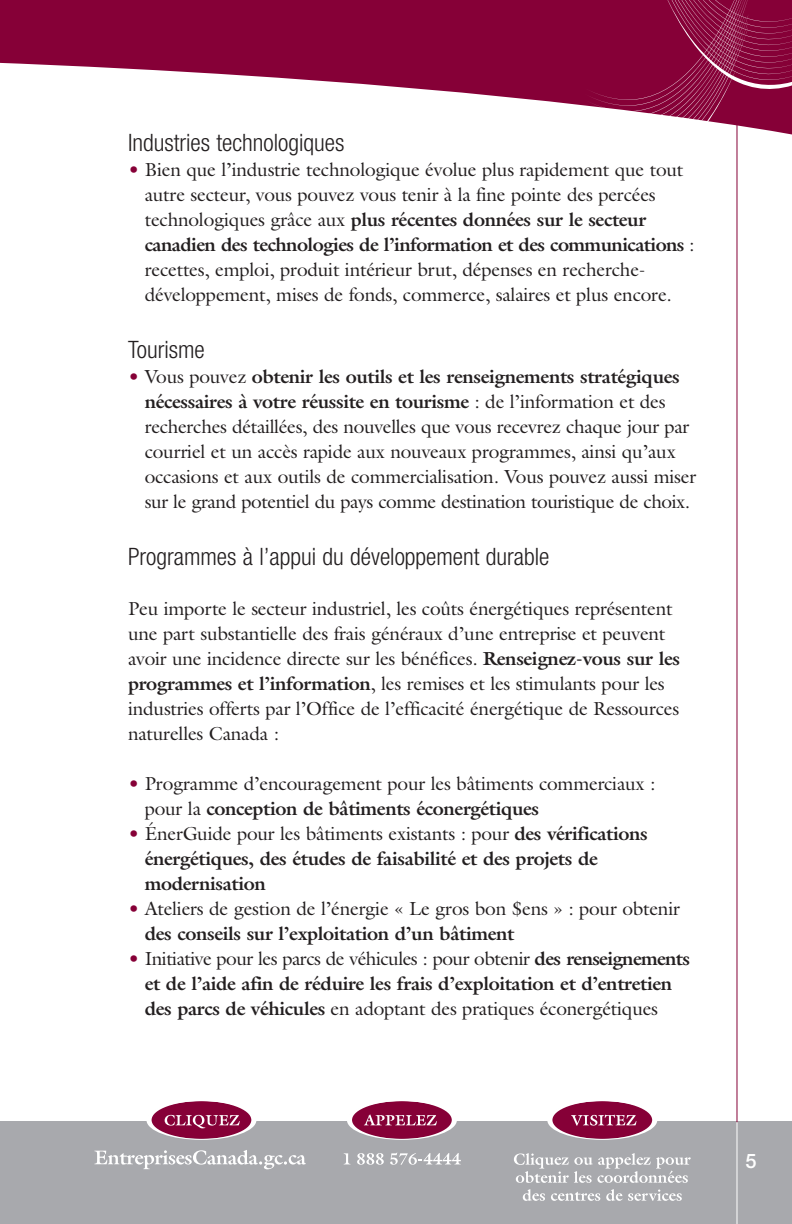
<style>
.page{position:relative;width:792px;height:1224px;background:#fff}
.page>*{position:absolute;margin:0;border:0;box-sizing:border-box;transform-origin:0 0}
.t1{font:300 condensed 24px "Helvetica Neue";color:#231f20}
.t2{font:500 20px "Helvetica Neue";color:#fff}
.t3{font:19px/25px "Galliard";letter-spacing:-.01em;color:#231f20}
.t4{font:700 19px/25px "Galliard";letter-spacing:-.02em;color:#231f20}
.s1{color:#860037}
.s2{font-weight:700}
.s3{font-weight:400;color:#860037}
.s4{font-weight:400}
</style>
<div class="page">
<div style="left:0;top:1122px;width:792px;height:102px;background:#a8a9ad"></div>
<svg style="left:94px;top:1150px;width:212px;height:19px"></svg>
<svg style="left:344px;top:1153px;width:6px;height:11px"></svg>
<svg style="left:357px;top:1153px;width:27px;height:12px"></svg>
<svg style="left:390px;top:1152px;width:71px;height:13px"></svg>
<svg style="left:547px;top:1101px;width:110px;height:39px"></svg>
<svg style="left:347px;top:1101px;width:110px;height:39px"></svg>
<svg style="left:146px;top:1101px;width:110px;height:39px"></svg>
<svg style="left:514px;top:1153px;width:177px;height:30px"></svg>
<svg style="left:523px;top:1189px;width:22px;height:12px"></svg>
<svg style="left:551px;top:1192px;width:49px;height:9px"></svg>
<svg style="left:606px;top:1189px;width:76px;height:12px"></svg>
<hr style="left:736px;top:96px;width:1px;height:1027px;background:#860037">
<hr style="left:736px;top:1122px;width:1px;height:102px;background:#fff">
<svg style="left:0;top:0;width:585px;height:106px;fill:#860037"></svg>
<svg style="left:585px;top:0;width:207px;height:174px"></svg>
<p class="t1" style="left:128px;top:134px;width:218px">Industries technologiques</p>
<p class="t3" style="left:145px;top:157px;width:551px;text-indent:-17px"><span class="s1">•</span> Bien que l’industrie technologique évolue plus rapidement que tout autre secteur, vous pouvez vous tenir à la fine pointe des percées technologiques grâce aux <span class="s2">plus récentes données sur le secteur canadien des technologies de l’information et des communications</span> : recettes, emploi, produit intérieur brut, dépenses en recherche&shy;développement, mises de fonds, commerce, salaires et plus encore.</p>
<p class="t1" style="left:128px;top:341px;width:78px">Tourisme</p>
<p class="t3" style="left:145px;top:364px;width:553px;text-indent:-17px"><span class="s1">•</span> Vous pouvez <span class="s2">obtenir les outils et les renseignements stratégiques nécessaires à votre réussite en tourisme</span> : de l’information et des recherches détaillées, des nouvelles que vous recevrez chaque jour par courriel et un accès rapide aux nouveaux programmes, ainsi qu’aux occasions et aux outils de commercialisation. Vous pouvez aussi miser sur le grand potentiel du pays comme destination touristique de choix.</p>
<p class="t1" style="left:128px;top:548px;width:423px">Programmes à l’appui du développement durable</p>
<p class="t3" style="left:128px;top:596px;width:554px">Peu importe le secteur industriel, les coûts énergétiques représentent une part substantielle des frais généraux d’une entreprise et peuvent avoir une incidence directe sur les bénéfices. <span class="s2">Renseignez-vous sur les programmes et l’information</span>, les remises et les stimulants pour les industries offerts par l’Office de l’efficacité énergétique de Ressources naturelles Canada :</p>
<p class="t3" style="left:145px;top:771px;width:512px;text-indent:-17px"><span class="s1">•</span> Programme d’encouragement pour les bâtiments commerciaux : pour la <span class="s2">conception de bâtiments éconergétiques</span></p>
<p class="t4" style="left:145px;top:821px;width:505px;text-indent:-17px"><span class="s3">•</span> <span class="s4">ÉnerGuide pour les bâtiments existants : pour</span> des vérifications énergétiques, des études de faisabilité et des projets de modernisation</p>
<p class="t3" style="left:145px;top:896px;width:537px;text-indent:-17px"><span class="s1">•</span> Ateliers de gestion de l’énergie « Le gros bon $ens » : pour obtenir <span class="s2">des conseils sur l’exploitation d’un bâtiment</span></p>
<p class="t4" style="left:145px;top:946px;width:547px;text-indent:-17px"><span class="s3">•</span> <span class="s4">Initiative pour les parcs de véhicules : pour obtenir</span> des renseignements et de l’aide afin de réduire les frais d’exploitation et d’entretien des parcs de véhicules <span class="s4">en adoptant des pratiques éconergétiques</span></p>
<p class="t2" style="left:746px;top:1154px;width:13px">5</p>
</div>
